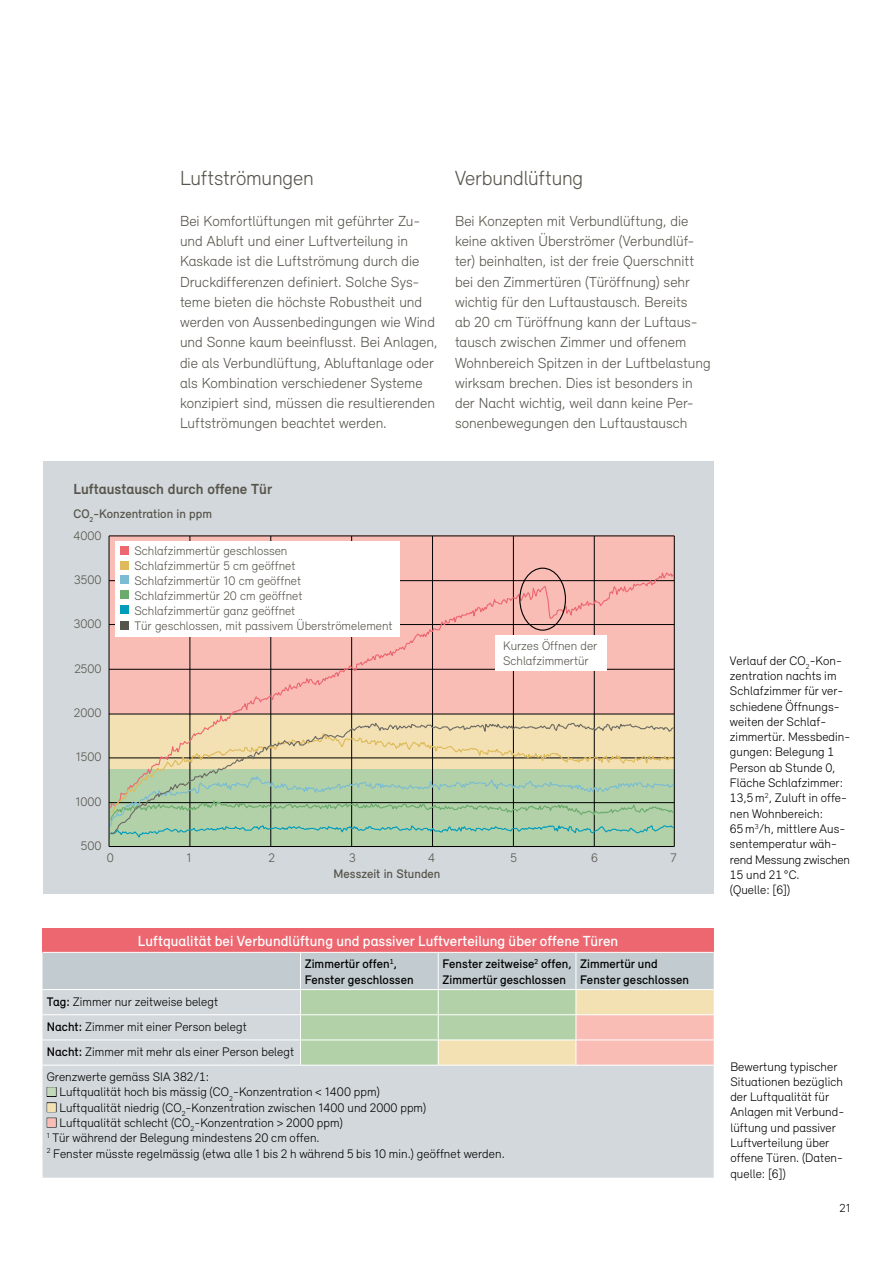
<style>
.page{position:relative;width:893px;height:1263px;background:#fff}
.page>*{position:absolute;margin:0;border:0;box-sizing:border-box;transform-origin:0 0}
.t1{font:300 21px "Relevant";letter-spacing:-.01em;color:#57544b}
.t2{font:300 15px/20.2px "Relevant";color:#57544b}
.t3{font:500 15px "Relevant";letter-spacing:.005em;color:#fff}
.t4{font:700 15px "Relevant";color:#57544b}
.t5{font:300 12.75px/15.3px "Relevant";letter-spacing:.005em;color:#000}
.t6{font:300 12.75px/15px "Relevant";color:#57544b}
.t7{font:500 12.75px/15.3px "Relevant";letter-spacing:.005em;color:#000}
.t8{font:500 12.75px "Relevant";color:#57544b}
.t9{font:300 12px "Relevant";color:#000}
.s1{font-weight:500}
</style>
<div class="page">
<div style="left:43px;top:462px;width:670px;height:432px;background:#d2d8db"></div>
<div style="left:109px;top:803px;width:565px;height:43px;background:#b2d1a9"></div>
<div style="left:109px;top:536px;width:565px;height:178px;background:#f9bdb6"></div>
<hr style="left:109px;top:536px;width:565px;height:1px;background:#000">
<hr style="left:674px;top:536px;width:1px;height:310px;background:#000">
<hr style="left:594px;top:536px;width:1px;height:310px;background:#000">
<hr style="left:513px;top:536px;width:1px;height:310px;background:#000">
<hr style="left:432px;top:536px;width:1px;height:310px;background:#000">
<hr style="left:351px;top:536px;width:1px;height:310px;background:#000">
<hr style="left:271px;top:536px;width:1px;height:310px;background:#000">
<hr style="left:190px;top:536px;width:1px;height:310px;background:#000">
<hr style="left:109px;top:536px;width:1px;height:310px;background:#000">
<hr style="left:109px;top:846px;width:565px;height:1px;background:#000">
<svg style="left:109px;top:568px;width:566px;height:206px"></svg>
<svg style="left:110px;top:721px;width:565px;height:114px"></svg>
<div style="left:519px;top:568px;width:47px;height:63px;border:1px solid #000;border-radius:50%"></div>
<div style="left:496px;top:635px;width:111px;height:36px;background:#fff"></div>
<div style="left:116px;top:541px;width:284px;height:96px;background:#fff"></div>
<div style="left:120px;top:546px;width:9px;height:9px;background:#ed6770"></div>
<div style="left:120px;top:561px;width:9px;height:8px;background:#dfba5b"></div>
<div style="left:120px;top:575px;width:9px;height:8px;background:#7abcd2"></div>
<div style="left:120px;top:590px;width:9px;height:9px;background:#6bac6d"></div>
<div style="left:120px;top:621px;width:9px;height:8px;background:#57544b"></div>
<div style="left:120px;top:605px;width:9px;height:9px;background:#009cbc"></div>
<div style="left:43px;top:928px;width:671px;height:24px;background:#ed6770"></div>
<div style="left:43px;top:1066px;width:671px;height:112px;background:#d2d8db"></div>
<svg style="left:43px;top:952px;width:671px;height:113px;background:#cdd1c6"></svg>
<hr style="left:43px;top:1014px;width:257px;height:1px;background:#fff">
<hr style="left:300px;top:1014px;width:138px;height:1px;background:#fff">
<hr style="left:438px;top:1014px;width:138px;height:1px;background:#fff">
<hr style="left:576px;top:1014px;width:138px;height:1px;background:#fff">
<hr style="left:43px;top:1039px;width:257px;height:1px;background:#fff">
<hr style="left:300px;top:1039px;width:138px;height:1px;background:#fff">
<hr style="left:438px;top:1039px;width:138px;height:1px;background:#fff">
<hr style="left:576px;top:1039px;width:138px;height:1px;background:#fff">
<hr style="left:43px;top:952px;width:258px;height:1px;background:#fff">
<h1 class="t1" style="left:180px;top:166px;width:135px">Luftströmungen</h1>
<p class="t2" style="left:180px;top:210px;width:259px">Bei Komfortlüftungen mit geführter Zu&shy;und Abluft und einer Luftverteilung in Kaskade ist die Luftströmung durch die Druckdifferenzen definiert. Solche Sys&shy;teme bieten die höchste Robustheit und werden von Aussenbedingungen wie Wind und Sonne kaum beeinflusst. Bei Anlagen, die als Verbundlüftung, Abluftanlage oder als Kombination verschiedener Systeme konzipiert sind, müssen die resultierenden Luftströmungen beachtet werden.</p>
<h1 class="t1" style="left:455px;top:166px;width:130px">Verbundlüftung</h1>
<p class="t2" style="left:455px;top:210px;width:257px">Bei Konzepten mit Verbundlüftung, die keine aktiven Überströmer (Verbundlüf&shy;ter) beinhalten, ist der freie Querschnitt bei den Zimmertüren (Türöffnung) sehr wichtig für den Luftaustausch. Bereits<br>ab 20 cm Türöffnung kann der Luftaus&shy;tausch zwischen Zimmer und offenem Wohnbereich Spitzen in der Luftbelastung wirksam brechen. Dies ist besonders in der Nacht wichtig, weil dann keine Per&shy;sonenbewegungen den Luftaustausch</p>
<p class="t4" style="left:73px;top:480px;width:200px">Luftaustausch durch offene Tür</p>
<p class="t6" style="left:73px;top:528px;width:30px">4000</p>
<p class="t6" style="left:74px;top:572px;width:29px">3500</p>
<p class="t6" style="left:74px;top:616px;width:29px">3000</p>
<p class="t6" style="left:74px;top:661px;width:29px">2500</p>
<p class="t6" style="left:74px;top:705px;width:29px">2000</p>
<p class="t6" style="left:76px;top:749px;width:27px">1500</p>
<p class="t6" style="left:75px;top:794px;width:28px">1000</p>
<p class="t6" style="left:81px;top:838px;width:22px">500</p>
<p class="t6" style="left:107px;top:850px;width:9px">0</p>
<p class="t6" style="left:186px;top:850px;width:7px">1</p>
<p class="t6" style="left:268px;top:850px;width:8px">2</p>
<p class="t8" style="left:73px;top:506px;width:140px">CO<sub>2</sub>-Konzentration in ppm</p>
<p class="t6" style="left:134px;top:543px;width:260px">Schlafzimmertür geschlossen<br>Schlafzimmertür 5 cm geöffnet<br>Schlafzimmertür 10 cm geöffnet<br>Schlafzimmertür 20 cm geöffnet<br>Schlafzimmertür ganz geöffnet<br>Tür geschlossen, mit passivem Überströmelement</p>
<p class="t6" style="left:503px;top:637px;width:96px">Kurzes Öffnen der<br>Schlafzimmertür</p>
<p class="t6" style="left:349px;top:850px;width:8px">3</p>
<p class="t6" style="left:428px;top:850px;width:8px">4</p>
<p class="t6" style="left:511px;top:850px;width:8px">5</p>
<p class="t6" style="left:591px;top:850px;width:8px">6</p>
<p class="t6" style="left:671px;top:850px;width:8px">7</p>
<p class="t8" style="left:334px;top:866px;width:108px">Messzeit in Stunden</p>
<p class="t3" style="left:138px;top:932px;width:482px">Luftqualität bei Verbundlüftung und passiver Luftverteilung über offene Türen</p>
<p class="t7" style="left:305px;top:956px;width:110px">Zimmertür offen<sup>1</sup>,<br>Fenster geschlossen</p>
<p class="t7" style="left:442px;top:956px;width:131px">Fenster zeitweise<sup>2</sup> offen,<br>Zimmertür geschlossen</p>
<p class="t7" style="left:580px;top:956px;width:110px">Zimmertür und<br>Fenster geschlossen</p>
<p class="t5" style="left:47px;top:988px;width:249px;line-height:25.2px"><span class="s1">Tag:</span> Zimmer nur zeitweise belegt<br><span class="s1">Nacht:</span> Zimmer mit einer Person belegt<br><span class="s1">Nacht:</span> Zimmer mit mehr als einer Person belegt Grenzwerte gemäss SIA 382/1:</p>
<p class="t5" style="left:47px;top:1084px;width:335px">■ Luftqualität hoch bis mässig (CO<sub>2</sub>-Konzentration &lt; 1400 ppm)</p>
<p class="t5" style="left:47px;top:1099px;width:381px">■ Luftqualität niedrig (CO<sub>2</sub>-Konzentration zwischen 1400 und 2000 ppm)</p>
<p class="t5" style="left:47px;top:1115px;width:459px">■ Luftqualität schlecht (CO<sub>2</sub>-Konzentration &gt; 2000 ppm)<br><sup>1</sup> Tür während der Belegung mindestens 20 cm offen.<br><sup>2</sup> Fenster müsste regelmässig (etwa alle 1 bis 2 h während 5 bis 10 min.) geöffnet werden.</p>
<p class="t5" style="left:730px;top:652px;width:122px">Verlauf der CO<sub>2</sub>-Kon&shy;zentration nachts im<br>Schlafzimmer für ver&shy;schiedene Öffnungs&shy;weiten der Schlaf&shy;zimmertür. Messbedin&shy;gungen: Belegung 1<br>Person ab Stunde 0,<br>Fläche Schlafzimmer:<br>13,5m<sup>2</sup>, Zuluft in offe&shy;nen Wohnbereich:<br>65m<sup>3</sup>/h, mittlere Aus&shy;sentemperatur wäh&shy;rend Messung zwischen<br>15 und 21 °C.<br>(Quelle: [6])</p>
<p class="t5" style="left:730px;top:1058px;width:115px">Bewertung typischer<br>Situationen bezüglich der Luftqualität für<br>Anlagen mit Verbund&shy;lüftung und passiver<br>Luftverteilung über offene Türen. (Daten&shy;quelle: [6])</p>
<p class="t9" style="left:839px;top:1201px;width:13px">21</p>
</div>
